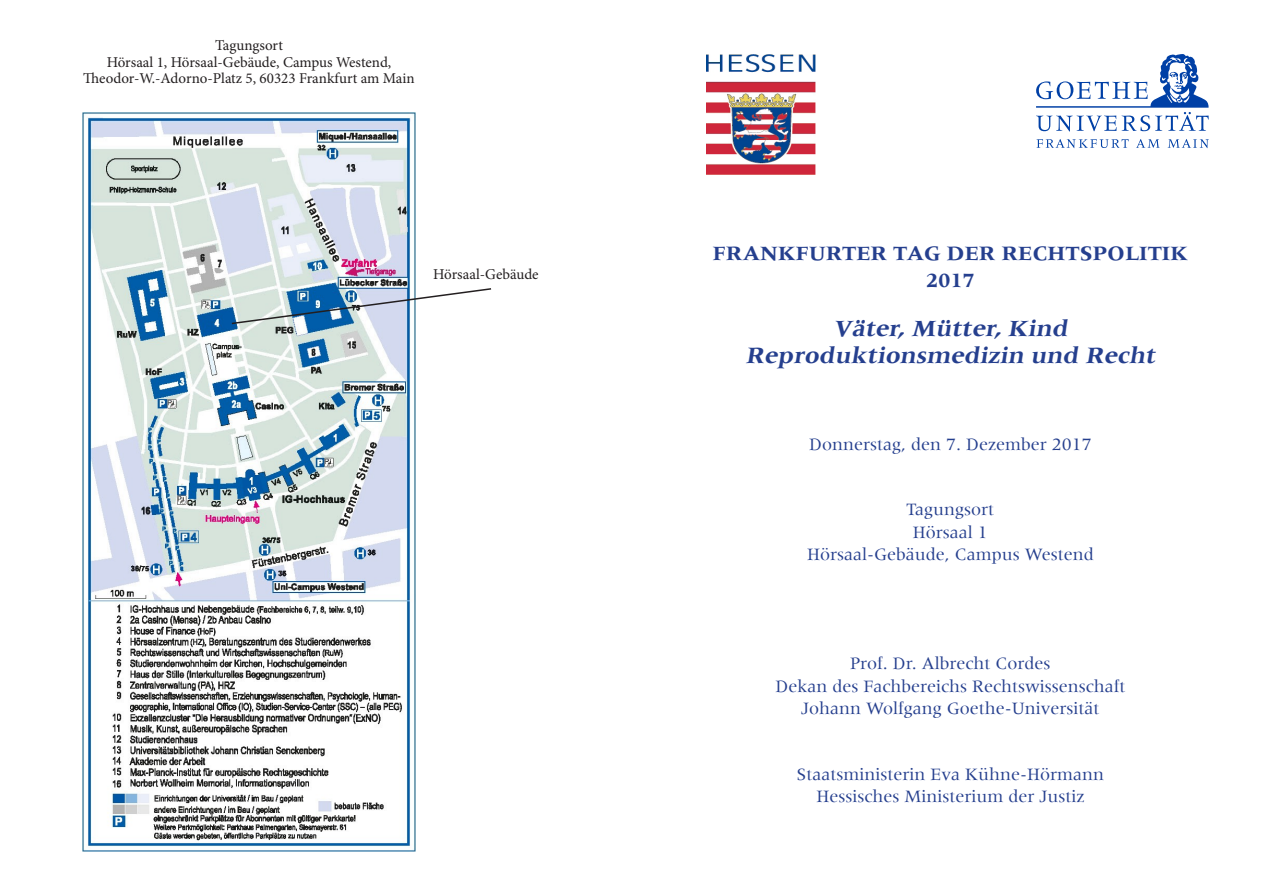
<style>
.page{position:relative;width:1263px;height:893px;background:#fff}
.page>*{position:absolute;margin:0;border:0;box-sizing:border-box;transform-origin:0 0}
.t1{font:italic 700 24px "Meridien";color:#253f8e}
.t2{font:700 21px "Meridien";color:#253f8e}
.t3{font:18px/22.5px "Meridien";color:#253f8e;text-align:center}
.t4{font:15px/16.5px "Minion Pro";color:#231f20;text-align:center}
</style>
<div class="page">
<img style="left:707px;top:54px;width:108px;height:121px">
<img style="left:83px;top:113px;width:332px;height:739px">
<svg style="left:230px;top:287px;width:262px;height:38px"></svg>
<svg style="left:1036px;top:54px;width:172px;height:77px"></svg>
<svg style="left:1036px;top:139px;width:92px;height:9px"></svg>
<svg style="left:1136px;top:139px;width:24px;height:9px"></svg>
<svg style="left:1167px;top:139px;width:42px;height:9px"></svg>
<p class="t4" style="left:215px;top:37px;width:69px">Tagungsort</p>
<p class="t4" style="left:83px;top:54px;width:333px">Hörsaal 1, Hörsaal-Gebäude, Campus Westend,<br>Theodor-W.-Adorno-Platz 5, 60323 Frankfurt am Main</p>
<p class="t4" style="left:433px;top:266px;width:107px">Hörsaal-Gebäude</p>
<p class="t2" style="left:713px;top:242px;width:477px">FRANKFURTER TAG DER RECHTSPOLITIK</p>
<p class="t2" style="left:926px;top:269px;width:49px">2017</p>
<p class="t1" style="left:833px;top:315px;width:240px">Väter, Mütter, Kind</p>
<p class="t1" style="left:745px;top:342px;width:416px">Reproduktionsmedizin und Recht</p>
<p class="t3" style="left:809px;top:432px;width:284px">Donnerstag, den 7. Dezember 2017</p>
<p class="t3" style="left:906px;top:498px;width:89px">Tagungsort</p>
<p class="t3" style="left:807px;top:521px;width:288px">Hörsaal 1<br>Hörsaal-Gebäude, Campus Westend</p>
<p class="t3" style="left:850px;top:652px;width:202px">Prof. Dr. Albrecht Cordes</p>
<p class="t3" style="left:775px;top:674px;width:352px">Dekan des Fachbereichs Rechtswissenschaft</p>
<p class="t3" style="left:801px;top:697px;width:300px">Johann Wolfgang Goethe-Universität</p>
<p class="t3" style="left:796px;top:763px;width:309px">Staatsministerin Eva Kühne-Hörmann</p>
<p class="t3" style="left:816px;top:785px;width:269px">Hessisches Ministerium der Justiz</p>
</div>
